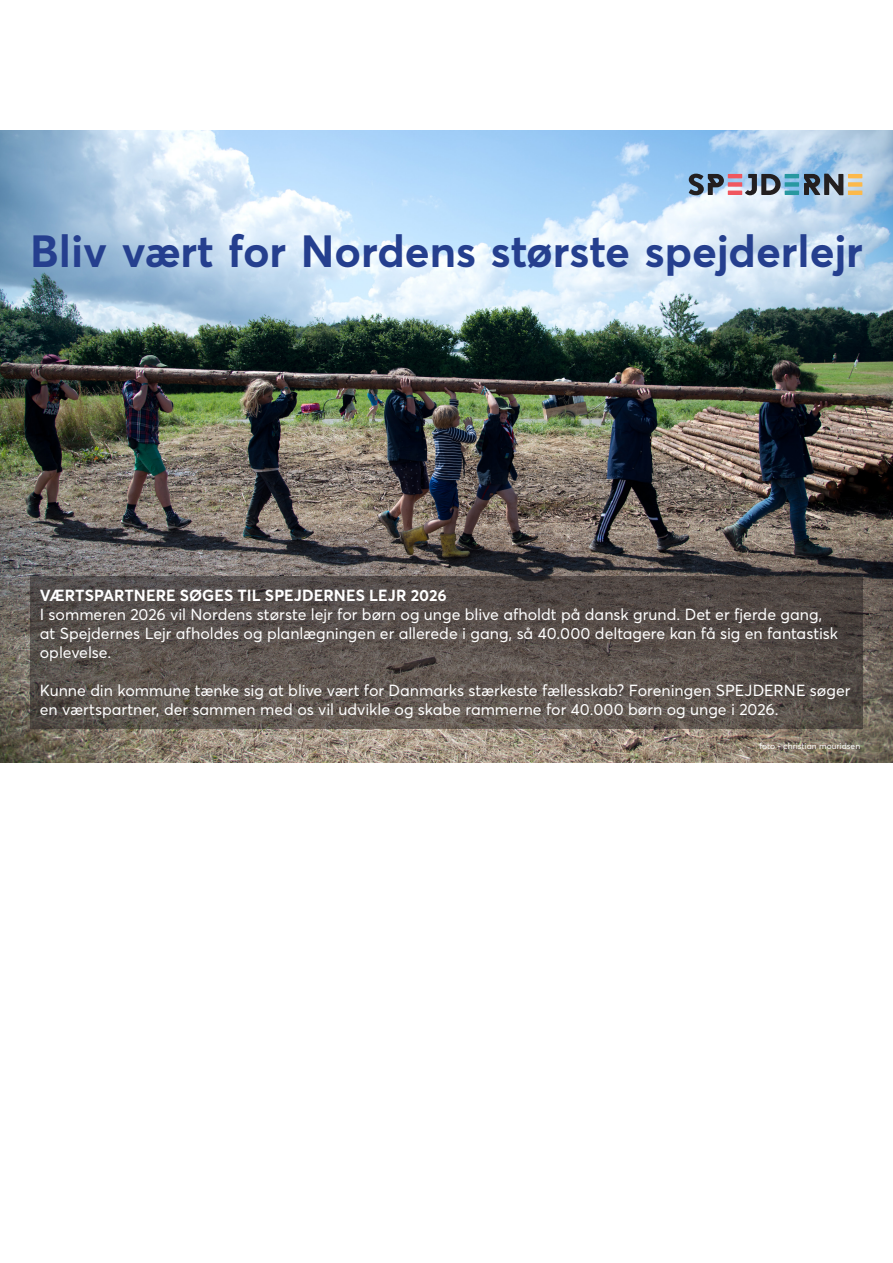
<style>
.page{position:relative;width:893px;height:1263px;background:#fff}
.page>*{position:absolute;margin:0;border:0;box-sizing:border-box;transform-origin:0 0}
.t1{font:700 44.55px "Averta";color:#253f8e}
.t2{font:15.9px/19px "Averta";color:#fff}
.t3{font:700 15.9px "Averta";color:#fff}
.t4{font:8.55px "Averta";color:#fff}
</style>
<div class="page">
<img style="left:0;top:131px;width:893px;height:631px">
<svg style="left:30px;top:576px;width:832px;height:153px;background:#59504c"></svg>
<svg style="left:745px;top:174px;width:36px;height:21px"></svg>
<svg style="left:689px;top:174px;width:35px;height:21px"></svg>
<svg style="left:804px;top:174px;width:39px;height:21px"></svg>
<hr style="left:728px;top:174px;width:14px;height:4px;background:#f0575f">
<hr style="left:728px;top:191px;width:14px;height:4px;background:#f0575f">
<div style="left:728px;top:182px;width:14px;height:5px;background:#f0575f"></div>
<hr style="left:785px;top:174px;width:14px;height:4px;background:#2898a0">
<hr style="left:785px;top:191px;width:14px;height:4px;background:#2898a0">
<div style="left:785px;top:182px;width:14px;height:5px;background:#2898a0"></div>
<hr style="left:848px;top:174px;width:14px;height:4px;background:#fcb94b">
<hr style="left:848px;top:191px;width:14px;height:4px;background:#fcb94b">
<div style="left:848px;top:182px;width:14px;height:5px;background:#fcb94b"></div>
<h1 class="t1" style="left:30px;top:223px;width:834px">Bliv vært for Nordens største spejderlejr</h1>
<p class="t3" style="left:40px;top:585px;width:408px">VÆRTSPARTNERE SØGES TIL SPEJDERNES LEJR 2026</p>
<p class="t2" style="left:40px;top:604px;width:800px">I sommeren 2026 vil Nordens største lejr for børn og unge blive afholdt på dansk grund. Det er fjerde gang, at Spejdernes Lejr afholdes og planlægningen er allerede i gang, så 40.000 deltagere kan få sig en fantastisk oplevelse.</p>
<p class="t2" style="left:40px;top:681px;width:812px">Kunne din kommune tænke sig at blive vært for Danmarks stærkeste fællesskab? Foreningen SPEJDERNE søger en værtspartner, der sammen med os vil udvikle og skabe rammerne for 40.000 børn og unge i 2026.</p>
<p class="t4" style="left:759px;top:741px;width:102px">foto - christian mouridsen</p>
</div>
